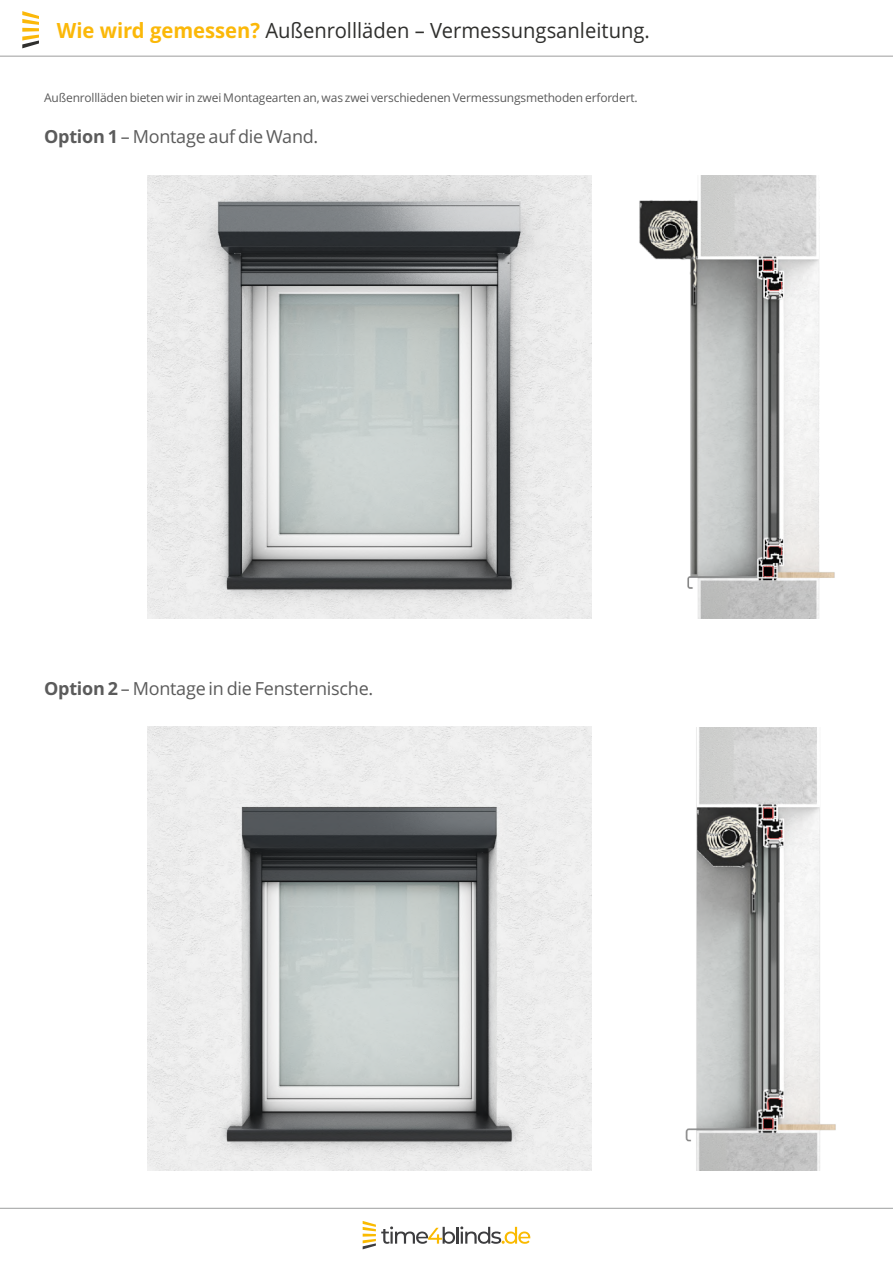
<style>
.page{position:relative;width:893px;height:1262px;background:#fff}
.page>*{position:absolute;margin:0;border:0;box-sizing:border-box;transform-origin:0 0}
.t1{font:21px "Open Sans";color:#2f2f2d;scale:.96 1}
.t2{font:18px "Open Sans";letter-spacing:-.015em;color:#5b5b5b}
.t3{font:12px "Open Sans";letter-spacing:-.015em;color:#5b5b5b}
.s1{font-weight:700;color:#fbb809}
.s2{font-weight:700}
</style>
<div class="page">
<hr style="left:0;top:56px;width:892px;height:1px;background:#9d9e9e">
<svg style="left:22px;top:11px;width:17px;height:37px"></svg>
<hr style="left:0;top:1207px;width:892px;height:1px;background:#9d9e9e">
<img style="left:685px;top:727px;width:151px;height:443px">
<img style="left:147px;top:727px;width:444px;height:443px">
<img style="left:147px;top:175px;width:444px;height:444px">
<img style="left:639px;top:175px;width:196px;height:444px">
<svg style="left:362px;top:1221px;width:168px;height:28px"></svg>
<h1 class="t1" style="left:57px;top:22px;width:619px"><span class="s1">Wie wird gemessen?</span> Außenrollläden – Vermessungsanleitung.</h1>
<p class="t3" style="left:44px;top:93px;width:595px">Außenrollläden bieten wir in zwei Montagearten an, was zwei verschiedenen Vermessungsmethoden erfordert.</p>
<h2 class="t2" style="left:44px;top:129px;width:276px"><span class="s2">Option 1</span> – Montage auf die Wand.</h2>
<h2 class="t2" style="left:44px;top:681px;width:331px"><span class="s2">Option 2</span> – Montage in die Fensternische.</h2>
</div>
